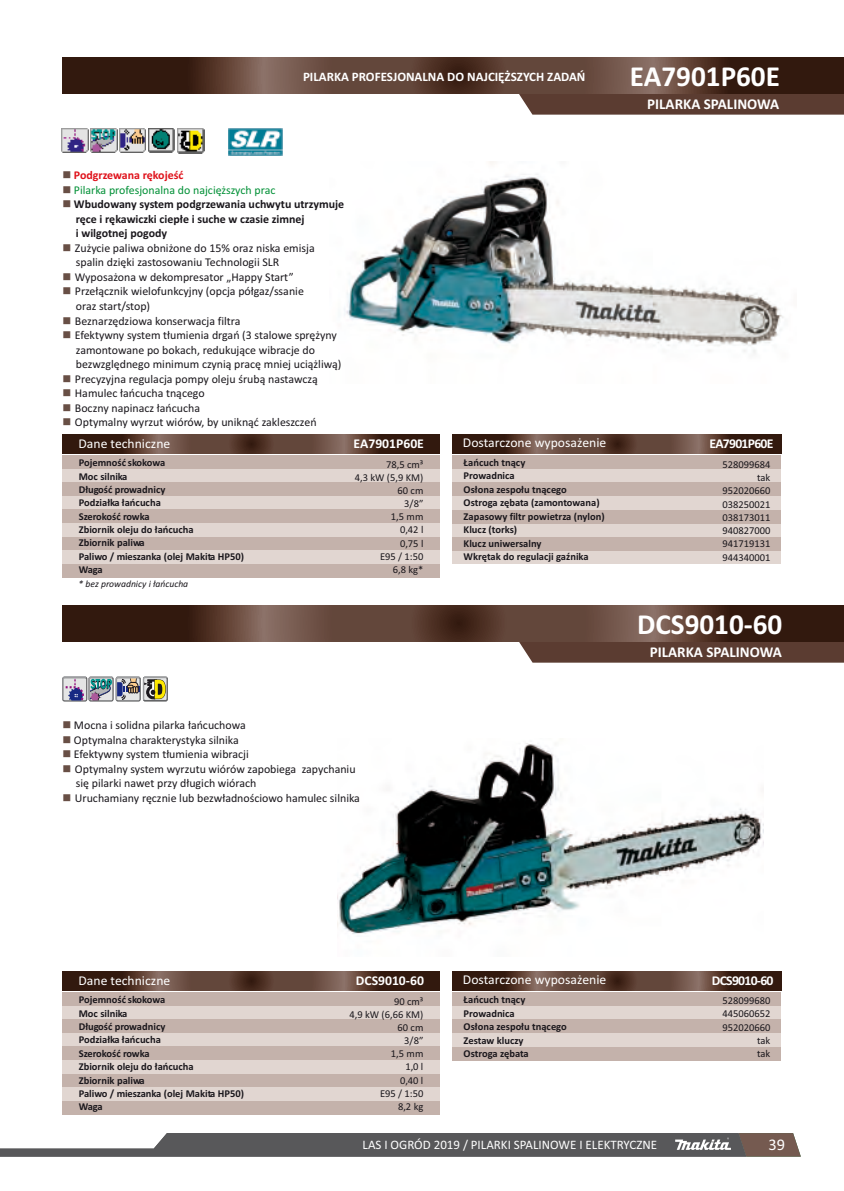
<style>
.page{position:relative;width:844px;height:1191px;background:#fff}
.page>*{position:absolute;margin:0;border:0;box-sizing:border-box;transform-origin:0 0}
.t1{font:700 29.22px "Calibri";color:#fff}
.t2{font:16.28px "Calibri";color:#fff}
.t3{font:700 15.05px "Calibri";color:#fff}
.t4{font:13.47px "Calibri";color:#fff}
.t5{font:700 13.47px "Calibri";color:#fff}
.t6{font:700 13.47px "Calibri";letter-spacing:-.05em;color:#fff}
.t7{font:12.95px "Calibri";color:#fff}
.t8{font:700 12.95px "Calibri";color:#fff}
.t9{font:11.9px/14.5px "Calibri";color:#1a171c}
.t10{font:700 11.9px/14.5px "Calibri";color:#1a171c}
.t11{font:11.9px "Calibri";color:#009036}
.t12{font:700 11.9px "Calibri";color:#df111a}
.t13{font:700 10.5px/13.3px "Calibri";color:#1a171c}
.t14{font:10.5px/13.1px "Calibri";color:#1a171c;text-align:right}
.t15{font:italic 9.62px "Calibri";color:#1a171c}
.s1{color:#684f45}
</style>
<div class="page">
<img style="left:338px;top:743px;width:424px;height:191px">
<img style="left:228px;top:128px;width:54px;height:28px">
<img style="left:344px;top:162px;width:440px;height:192px">
<svg style="left:518px;top:93px;width:325px;height:22px;background:#614338"></svg>
<svg style="left:62px;top:57px;width:781px;height:36px;background:#54382d"></svg>
<div style="left:62px;top:564px;width:377px;height:13px;background:#c4b2ab"></div>
<div style="left:62px;top:523px;width:377px;height:14px;background:#e1d6d1"></div>
<div style="left:62px;top:537px;width:377px;height:13px;background:#c4b2ab"></div>
<div style="left:62px;top:550px;width:377px;height:14px;background:#e1d6d1"></div>
<svg style="left:62px;top:434px;width:377px;height:19px;background:#54382d"></svg>
<div style="left:62px;top:455px;width:377px;height:14px;background:#c4b2ab"></div>
<div style="left:62px;top:469px;width:377px;height:13px;background:#e1d6d1"></div>
<div style="left:62px;top:482px;width:377px;height:14px;background:#c4b2ab"></div>
<div style="left:62px;top:496px;width:377px;height:13px;background:#e1d6d1"></div>
<div style="left:62px;top:509px;width:377px;height:14px;background:#c4b2ab"></div>
<div style="left:452px;top:550px;width:329px;height:14px;background:#e1d6d1"></div>
<div style="left:452px;top:537px;width:329px;height:13px;background:#c4b2ab"></div>
<div style="left:452px;top:523px;width:329px;height:14px;background:#e1d6d1"></div>
<div style="left:452px;top:510px;width:329px;height:13px;background:#c4b2ab"></div>
<svg style="left:452px;top:434px;width:329px;height:19px;background:#54382d"></svg>
<div style="left:452px;top:496px;width:329px;height:14px;background:#e1d6d1"></div>
<div style="left:452px;top:469px;width:329px;height:13px;background:#e1d6d1"></div>
<div style="left:452px;top:482px;width:329px;height:14px;background:#c4b2ab"></div>
<div style="left:452px;top:455px;width:329px;height:14px;background:#c4b2ab"></div>
<img style="left:62px;top:128px;width:26px;height:24px">
<img style="left:90px;top:128px;width:27px;height:25px">
<img style="left:119px;top:128px;width:27px;height:24px">
<img style="left:148px;top:128px;width:27px;height:25px">
<img style="left:177px;top:128px;width:27px;height:25px">
<svg style="left:518px;top:641px;width:325px;height:21px;background:#5e4035"></svg>
<svg style="left:62px;top:605px;width:781px;height:36px;background:#54382d"></svg>
<div style="left:143px;top:677px;width:25px;height:24px;background:#6b6c6e;border-radius:2px"></div>
<svg style="left:62px;top:677px;width:105px;height:25px;background:#9a9c9b"></svg>
<div style="left:62px;top:1101px;width:377px;height:13px;background:#c4b2ab"></div>
<div style="left:62px;top:1060px;width:377px;height:13px;background:#e1d6d1"></div>
<div style="left:62px;top:1073px;width:377px;height:14px;background:#c4b2ab"></div>
<div style="left:62px;top:1087px;width:377px;height:14px;background:#e1d6d1"></div>
<svg style="left:62px;top:971px;width:377px;height:19px;background:#54382d"></svg>
<div style="left:62px;top:992px;width:377px;height:14px;background:#c4b2ab"></div>
<div style="left:62px;top:1006px;width:377px;height:13px;background:#e1d6d1"></div>
<div style="left:62px;top:1019px;width:377px;height:14px;background:#c4b2ab"></div>
<div style="left:62px;top:1033px;width:377px;height:13px;background:#e1d6d1"></div>
<div style="left:62px;top:1046px;width:377px;height:14px;background:#c4b2ab"></div>
<div style="left:452px;top:1046px;width:329px;height:14px;background:#c4b2ab"></div>
<svg style="left:452px;top:971px;width:329px;height:19px;background:#54382d"></svg>
<div style="left:452px;top:1033px;width:329px;height:13px;background:#e1d6d1"></div>
<div style="left:452px;top:1006px;width:329px;height:13px;background:#e1d6d1"></div>
<div style="left:452px;top:1019px;width:329px;height:14px;background:#c4b2ab"></div>
<div style="left:452px;top:992px;width:329px;height:14px;background:#c4b2ab"></div>
<svg style="left:0;top:1133px;width:800px;height:23px;background:#737172"></svg>
<p class="t8" style="left:303px;top:72px;width:284px">PILARKA PROFESJONALNA DO NAJCIĘŻSZYCH ZADAŃ</p>
<h1 class="t1" style="left:629px;top:64px;width:151px">EA7901P60E</h1>
<p class="t3" style="left:647px;top:98px;width:133px">PILARKA SPALINOWA</p>
<p class="t12" style="left:62px;top:170px;width:123px"><span class="s1">■</span> Podgrzewana rękojeść</p>
<p class="t11" style="left:62px;top:185px;width:214px"><span class="s1">■</span> Pilarka profesjonalna do najcięższych prac</p>
<p class="t10" style="left:76px;top:198px;width:270px;text-indent:-13px"><span class="s1">■</span> Wbudowany system podgrzewania uchwytu utrzymuje ręce i rękawiczki ciepłe i suche w czasie zimnej<br>i wilgotnej pogody</p>
<p class="t9" style="left:76px;top:242px;width:240px;text-indent:-13px"><span class="s1">■</span> Zużycie paliwa obniżone do 15% oraz niska emisja spalin dzięki zastosowaniu Technologii SLR</p>
<p class="t9" style="left:62px;top:271px;width:233px"><span class="s1">■</span> Wyposażona w dekompresator „Happy Start”</p>
<p class="t9" style="left:76px;top:285px;width:229px;text-indent:-13px"><span class="s1">■</span> Przełącznik wielofunkcyjny (opcja półgaz/ssanie oraz start/stop)</p>
<p class="t9" style="left:62px;top:314px;width:179px"><span class="s1">■</span> Beznarzędziowa konserwacja filtra</p>
<p class="t9" style="left:76px;top:329px;width:267px;text-indent:-13px"><span class="s1">■</span> Efektywny system tłumienia drgań (3 stalowe sprężyny zamontowane po bokach, redukujące wibracje do bezwzględnego minimum czynią pracę mniej uciążliwą)</p>
<p class="t9" style="left:62px;top:372px;width:257px"><span class="s1">■</span> Precyzyjna regulacja pompy oleju śrubą nastawczą</p>
<p class="t9" style="left:62px;top:387px;width:144px"><span class="s1">■</span> Hamulec łańcucha tnącego</p>
<p class="t9" style="left:62px;top:401px;width:139px"><span class="s1">■</span> Boczny napinacz łańcucha</p>
<p class="t9" style="left:62px;top:416px;width:256px"><span class="s1">■</span> Optymalny wyrzut wiórów, by uniknąć zakleszczeń</p>
<p class="t4" style="left:78px;top:438px;width:93px">Dane techniczne</p>
<p class="t5" style="left:353px;top:438px;width:72px">EA7901P60E</p>
<p class="t13" style="left:79px;top:457px;width:167px">Pojemność skokowa<br>Moc silnika<br>Długość prowadnicy<br>Podziałka łańcucha<br>Szerokość rowka<br>Zbiornik oleju do łańcucha<br>Zbiornik paliwa<br>Paliwo / mieszanka (olej Makita HP50)<br>Waga</p>
<p class="t14" style="left:354px;top:458px;width:70px">78,5 cm³<br>4,3 kW (5,9 KM)<br>60 cm<br>3/8”<br>1,5 mm<br>0,42 l<br>0,75 l<br>E95 / 1:50<br>6,8 kg*</p>
<p class="t15" style="left:79px;top:580px;width:111px">* bez prowadnicy i łańcucha</p>
<p class="t9" style="left:62px;top:719px;width:185px"><span class="s1">■</span> Mocna i solidna pilarka łańcuchowa</p>
<p class="t9" style="left:62px;top:733px;width:178px"><span class="s1">■</span> Optymalna charakterystyka silnika</p>
<p class="t9" style="left:62px;top:748px;width:188px"><span class="s1">■</span> Efektywny system tłumienia wibracji</p>
<p class="t9" style="left:76px;top:762px;width:281px;text-indent:-13px"><span class="s1">■</span> Optymalny system wyrzutu wiórów zapobiega zapychaniu się pilarki nawet przy długich wiórach</p>
<p class="t9" style="left:62px;top:791px;width:299px"><span class="s1">■</span> Uruchamiany ręcznie lub bezwładnościowo hamulec silnika</p>
<p class="t4" style="left:463px;top:437px;width:145px">Dostarczone wyposażenie</p>
<p class="t13" style="left:463px;top:456px;width:142px">Łańcuch tnący<br>Prowadnica<br>Osłona zespołu tnącego<br>Ostroga zębata (zamontowana)<br>Zapasowy filtr powietrza (nylon)<br>Klucz (torks)<br>Klucz uniwersalny<br>Wkrętak do regulacji gaźnika</p>
<p class="t14" style="left:722px;top:458px;width:49px">528099684 tak<br>952020660<br>038250021<br>038173011<br>940827000<br>941719131<br>944340001</p>
<p class="t6" style="left:709px;top:438px;width:65px">EA7901P60E</p>
<h1 class="t1" style="left:637px;top:612px;width:147px">DCS9010-60</h1>
<p class="t3" style="left:649px;top:646px;width:133px">PILARKA SPALINOWA</p>
<p class="t4" style="left:78px;top:975px;width:93px">Dane techniczne</p>
<p class="t5" style="left:356px;top:975px;width:70px">DCS9010-60</p>
<p class="t13" style="left:79px;top:994px;width:167px">Pojemność skokowa<br>Moc silnika<br>Długość prowadnicy<br>Podziałka łańcucha<br>Szerokość rowka<br>Zbiornik oleju do łańcucha<br>Zbiornik paliwa<br>Paliwo / mieszanka (olej Makita HP50)<br>Waga</p>
<p class="t14" style="left:349px;top:995px;width:75px">90 cm³<br>4,9 kW (6,66 KM)<br>60 cm<br>3/8”<br>1,5 mm<br>1,0 l<br>0,40 l<br>E95 / 1:50<br>8,2 kg</p>
<p class="t4" style="left:463px;top:974px;width:145px">Dostarczone wyposażenie</p>
<p class="t6" style="left:711px;top:975px;width:63px">DCS9010-60</p>
<p class="t13" style="left:463px;top:994px;width:105px">Łańcuch tnący<br>Prowadnica<br>Osłona zespołu tnącego<br>Zestaw kluczy<br>Ostroga zębata</p>
<p class="t14" style="left:722px;top:995px;width:49px">528099680<br>445060652<br>952020660 tak<br>tak</p>
<p class="t7" style="left:362px;top:1139px;width:296px">LAS I OGRÓD 2019 / PILARKI SPALINOWE I ELEKTRYCZNE</p>
<h2 class="t2" style="left:768px;top:1137px;width:18px">39</h2>
</div>
